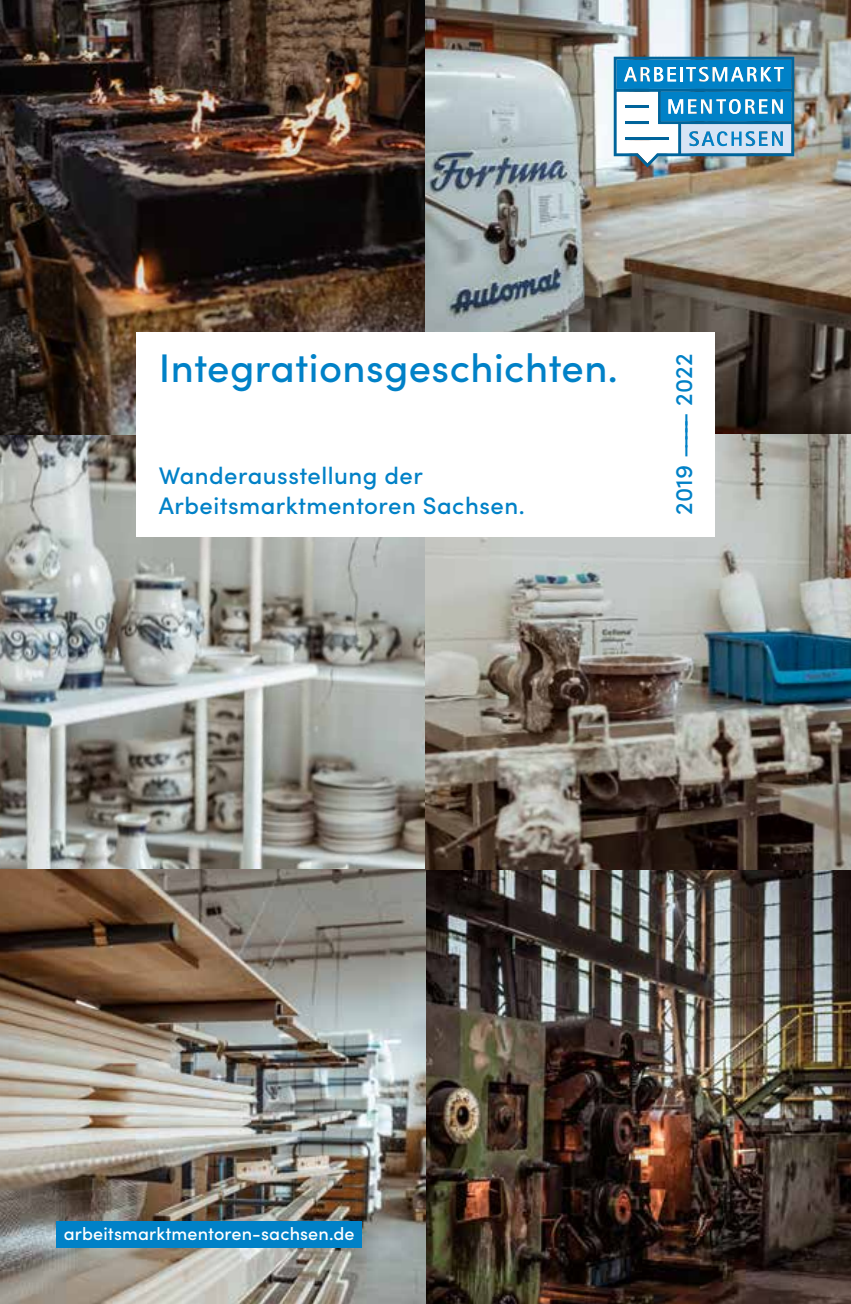
<style>
.page{position:relative;width:851px;height:1304px;background:#fff}
.page>*{position:absolute;margin:0;border:0;box-sizing:border-box;transform-origin:0 0}
.t1{font:500 40px "Sofia Pro";letter-spacing:.01em;color:#0081c7}
.t2{font:500 24px/30px "Sofia Pro";letter-spacing:.02em;color:#0081c7}
.t3{font:500 18px "Sofia Pro";letter-spacing:.01em;color:#fff}
</style>
<div class="page">
<img style="left:0;top:0;width:850px;height:1304px">
<div style="left:57px;top:1221px;width:304px;height:26px;background:#0081c7"></div>
<svg style="left:613px;top:57px;width:181px;height:111px"></svg>
<div style="left:136px;top:332px;width:578px;height:205px;background:#fff"></div>
<h1 class="t1" style="left:159px;top:339px;width:460px">Integrationsgeschichten.</h1>
<p class="t2" style="left:159px;top:459px;width:367px">Wanderausstellung der<br>Arbeitsmarktmentoren Sachsen.</p>
<p class="t2" style="left:667px;top:515px;width:164px;rotate:-90deg">2019 ––––– 2022</p>
<p class="t3" style="left:64px;top:1221px;width:292px">arbeitsmarktmentoren-sachsen.de</p>
</div>
